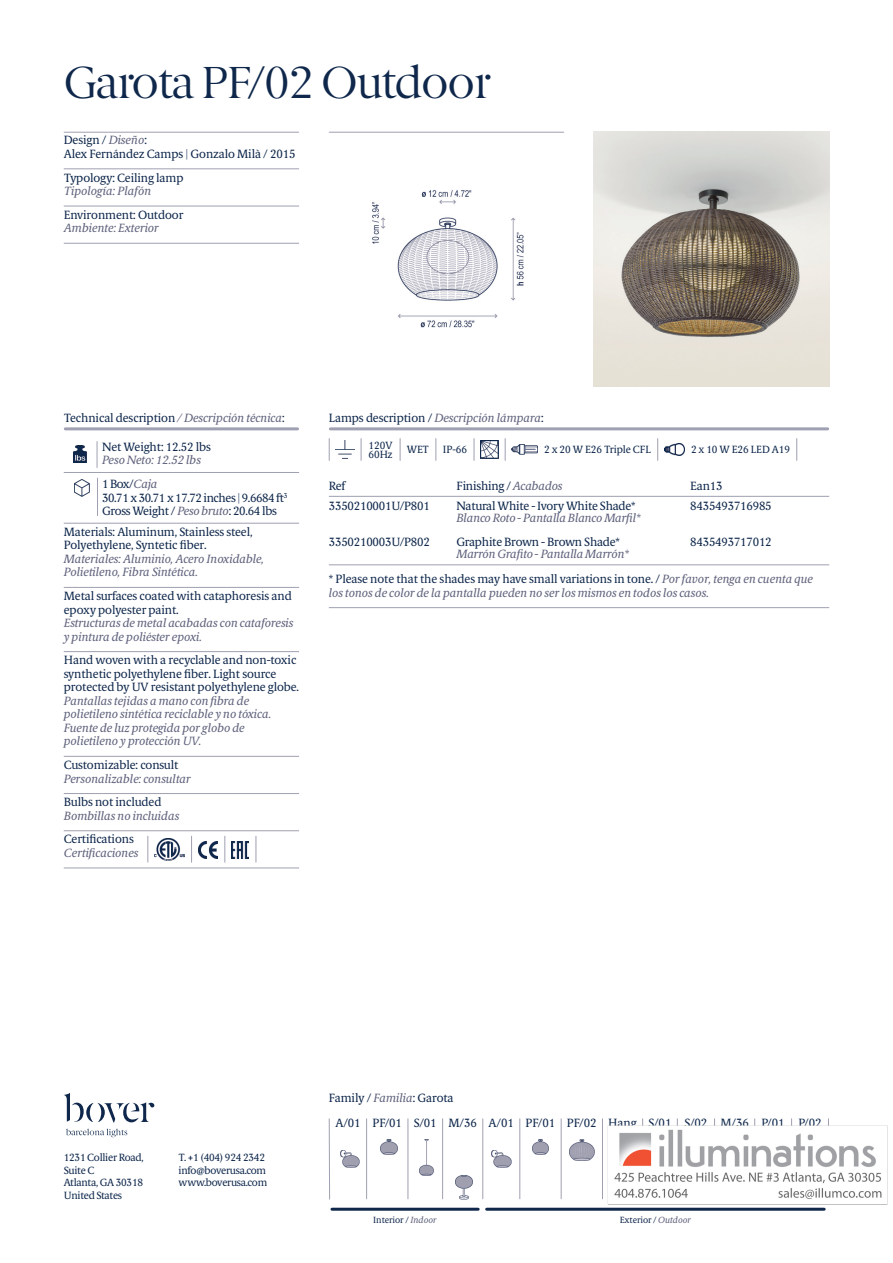
<style>
.page{position:relative;width:893px;height:1263px;background:#fff}
.page>*{position:absolute;margin:0;border:0;box-sizing:border-box;transform-origin:0 0}
.t1{font:45px "Berlingske Serif";letter-spacing:-.025em;color:#0e274b}
.t2{font:12px/13.5px "Berlingske Serif Tx";letter-spacing:-.01em;color:#0e274b}
.t3{font:italic 12px/13.5px "Berlingske Serif Tx";letter-spacing:-.01em;color:#5f627c}
.t4{font:12px/13.5px "Berlingske Serif Tx";letter-spacing:-.035em;color:#0e274b}
.t5{font:10.5px/12.8px "Berlingske Serif Tx";letter-spacing:-.025em;color:#0e274b}
.t6{font:9px "Berlingske Serif Tx";letter-spacing:-.01em;color:#0e274b}
.s1{font-style:italic;color:#5f627c}
.s2{font-style:normal;color:#0e274b}
</style>
<div class="page">
<hr style="left:487px;top:1208px;width:337px;height:3px;background:#0e274b">
<hr style="left:332px;top:1208px;width:146px;height:3px;background:#0e274b">
<img style="left:63px;top:131px;width:825px;height:1078px">
<h1 class="t1" style="left:64px;top:53px;width:428px">Garota PF/02 Outdoor</h1>
<p class="t2" style="left:64px;top:133px;width:233px">Design / <span class="s1">Diseño</span>:<br>Alex Fernández Camps | Gonzalo Milà / 2015</p>
<p class="t2" style="left:64px;top:171px;width:121px">Typology: Ceiling lamp</p>
<p class="t3" style="left:64px;top:184px;width:89px">Tipología: Plafón</p>
<p class="t2" style="left:64px;top:208px;width:121px">Environment: Outdoor</p>
<p class="t3" style="left:64px;top:221px;width:97px">Ambiente: Exterior</p>
<p class="t2" style="left:64px;top:411px;width:222px">Technical description <span class="s1">/ Descripción técnica</span>:</p>
<p class="t2" style="left:329px;top:411px;width:216px">Lamps description / <span class="s1">Descripción lámpara</span>:</p>
<p class="t2" style="left:102px;top:440px;width:111px">Net Weight: 12.52 lbs</p>
<p class="t3" style="left:102px;top:448px;width:101px;line-height:23.7px">Peso Neto: 12.52 lbs<br><span class="s2">1 Box/</span>Caja</p>
<p class="t4" style="left:102px;top:491px;width:187px">30.71 x 30.71 x 17.72 inches | 9.6684 ft<sup>3<br></sup>Gross Weight / <span class="s1">Peso bruto</span>: 20.64 lbs</p>
<p class="t2" style="left:64px;top:525px;width:190px">Materials: Aluminum, Stainless steel,<br>Polyethylene, Syntetic fiber.</p>
<p class="t3" style="left:64px;top:552px;width:202px">Materiales: Aluminio, Acero Inoxidable,<br>Polietileno, Fibra Sintética.</p>
<p class="t2" style="left:64px;top:589px;width:229px">Metal surfaces coated with cataphoresis and epoxy polyester paint.</p>
<p class="t3" style="left:64px;top:616px;width:231px">Estructuras de metal acabadas con cataforesis y pintura de poliéster epoxi.</p>
<p class="t2" style="left:64px;top:653px;width:237px">Hand woven with a recyclable and non-toxic synthetic polyethylene fiber. Light source protected by UV resistant polyethylene globe.</p>
<p class="t3" style="left:64px;top:694px;width:209px">Pantallas tejidas a mano con fibra de polietileno sintética reciclable y no tóxica.<br>Fuente de luz protegida por globo de polietileno y protección UV.</p>
<p class="t2" style="left:64px;top:758px;width:116px">Customizable: consult</p>
<p class="t3" style="left:64px;top:772px;width:129px">Personalizable: consultar</p>
<p class="t2" style="left:64px;top:795px;width:99px">Bulbs not included</p>
<p class="t3" style="left:64px;top:809px;width:117px">Bombillas no incluidas</p>
<p class="t2" style="left:64px;top:832px;width:72px">Certifications</p>
<p class="t3" style="left:64px;top:846px;width:76px">Certificaciones</p>
<p class="t5" style="left:369px;top:441px;width:26px;line-height:9px">120V<br>60Hz</p>
<p class="t5" style="left:407px;top:443px;width:24px">WET</p>
<p class="t5" style="left:443px;top:443px;width:26px">IP-66</p>
<p class="t5" style="left:544px;top:443px;width:108px">2 x 20 W E26 Triple CFL</p>
<p class="t5" style="left:691px;top:443px;width:100px">2 x 10 W E26 LED A19</p>
<p class="t2" style="left:329px;top:479px;width:18px">Ref</p>
<p class="t2" style="left:456px;top:479px;width:108px">Finishing / <span class="s1">Acabados</span></p>
<p class="t2" style="left:690px;top:479px;width:34px">Ean13</p>
<p class="t2" style="left:329px;top:499px;width:103px">3350210001U/P801</p>
<p class="t2" style="left:456px;top:499px;width:181px">Natural White - Ivory White Shade*</p>
<p class="t2" style="left:690px;top:499px;width:83px">8435493716985</p>
<p class="t3" style="left:456px;top:511px;width:186px">Blanco Roto - Pantalla Blanco Marfil*</p>
<p class="t2" style="left:329px;top:535px;width:103px">3350210003U/P802</p>
<p class="t2" style="left:456px;top:535px;width:165px">Graphite Brown - Brown Shade*</p>
<p class="t2" style="left:690px;top:535px;width:83px">8435493717012</p>
<p class="t3" style="left:456px;top:547px;width:174px">Marrón Grafito - Pantalla Marrón*</p>
<p class="t3" style="left:329px;top:572px;width:486px"><span class="s2">* Please note that the shades may have small variations in tone. /</span> Por favor, tenga en cuenta que los tonos de color de la pantalla pueden no ser los mismos en todos los casos.</p>
<p class="t5" style="left:64px;top:1151px;width:81px">1231 Collier Road,<br>Suite C<br>Atlanta, GA 30318<br>United States</p>
<p class="t5" style="left:179px;top:1151px;width:90px">T. +1 (404) 924 2342 info@boverusa.com www.boverusa.com</p>
<p class="t2" style="left:329px;top:1091px;width:126px">Family / <span class="s1">Familia</span>: Garota</p>
<p class="t2" style="left:335px;top:1116px;width:143px">A/01 PF/01 S/01 M/36</p>
<p class="t2" style="left:489px;top:1116px;width:334px">A/01 PF/01 PF/02 Hang S/01 S/02 M/36 P/01 P/02</p>
<p class="t6" style="left:373px;top:1213px;width:65px">Interior / <span class="s1">Indoor</span></p>
<p class="t6" style="left:620px;top:1213px;width:73px">Exterior / <span class="s1">Outdoor</span></p>
</div>
